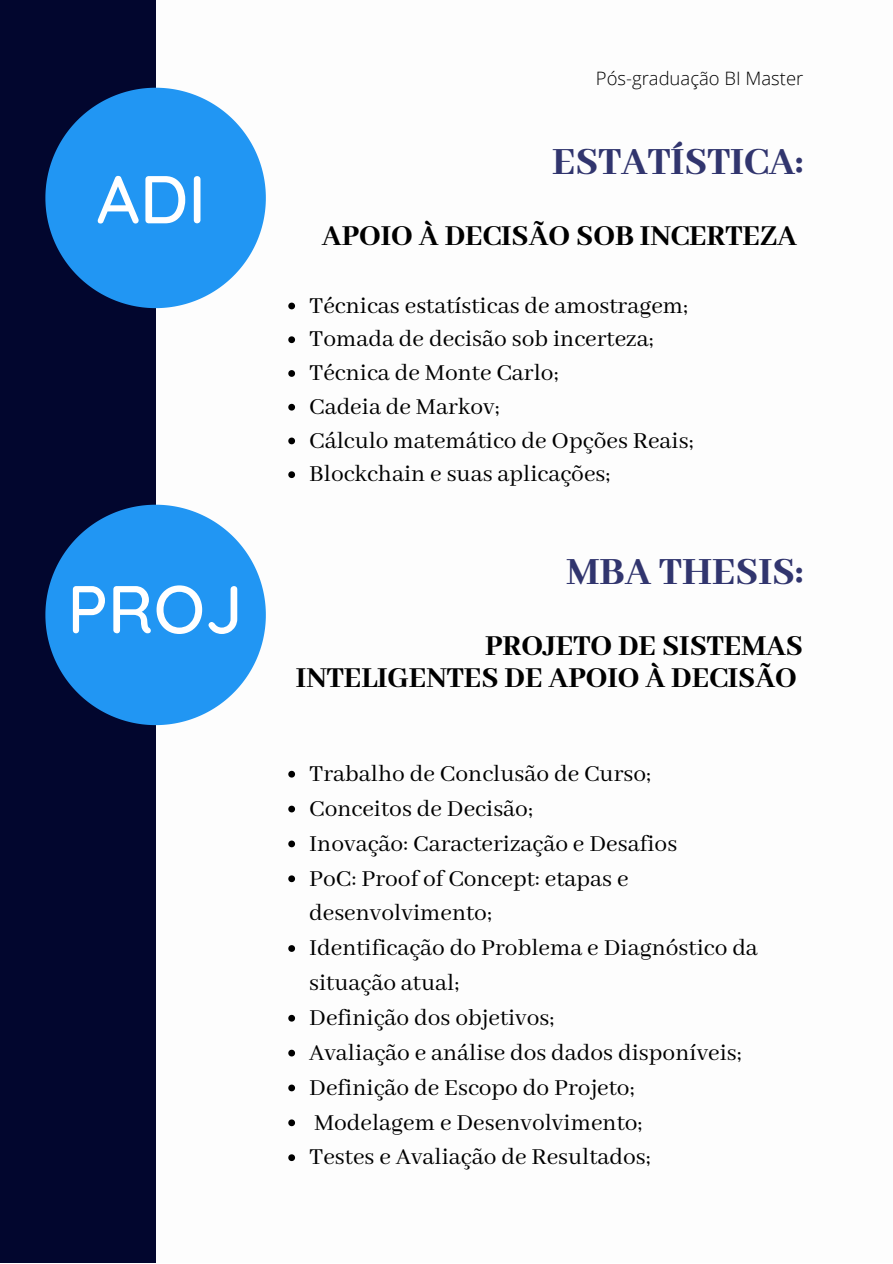
<style>
.page{position:relative;width:893px;height:1264px;background:#fff}
.page>*{position:absolute;margin:0;border:0;box-sizing:border-box;transform-origin:0 0}
.t1{font:500 67.5px "Quicksand";color:#fff}
.t2{font:800 42px "Abhaya Libre";color:#31356e}
.t3{font:800 31.5px/31.5px "Abhaya Libre";color:#000;text-align:right}
.t4{font:25.5px/34.8px "Abhaya Libre";color:#000}
.t5{font:300 18.45px "Open Sans";color:#000}
</style>
<div class="page">
<div style="left:0;top:0;width:156px;height:1262px;background:#02062e"></div>
<svg style="left:45px;top:88px;width:221px;height:220px;fill:#2196f3"></svg>
<svg style="left:288px;top:302px;width:7px;height:7px"></svg>
<svg style="left:288px;top:336px;width:7px;height:7px"></svg>
<svg style="left:288px;top:370px;width:7px;height:7px"></svg>
<svg style="left:288px;top:404px;width:7px;height:6px"></svg>
<svg style="left:288px;top:437px;width:7px;height:7px"></svg>
<svg style="left:288px;top:471px;width:7px;height:7px"></svg>
<svg style="left:45px;top:504px;width:221px;height:221px;fill:#2196f3"></svg>
<svg style="left:288px;top:770px;width:7px;height:7px"></svg>
<svg style="left:288px;top:805px;width:7px;height:7px"></svg>
<svg style="left:288px;top:840px;width:7px;height:7px"></svg>
<svg style="left:288px;top:875px;width:7px;height:7px"></svg>
<svg style="left:288px;top:945px;width:7px;height:6px"></svg>
<svg style="left:288px;top:1014px;width:7px;height:7px"></svg>
<svg style="left:288px;top:1049px;width:7px;height:7px"></svg>
<svg style="left:288px;top:1084px;width:7px;height:7px"></svg>
<svg style="left:288px;top:1119px;width:7px;height:7px"></svg>
<svg style="left:288px;top:1154px;width:7px;height:6px"></svg>
<p class="t1" style="left:96px;top:156px;width:111px">ADI</p>
<p class="t1" style="left:67px;top:566px;width:177px">PROJ</p>
<p class="t5" style="left:595px;top:66px;width:209px">Pós-graduação BI Master</p>
<p class="t2" style="left:552px;top:139px;width:253px">ESTATÍSTICA:</p>
<p class="t3" style="left:322px;top:221px;width:476px">APOIO À DECISÃO SOB INCERTEZA</p>
<p class="t4" style="left:309px;top:289px;width:380px">Técnicas estatísticas de amostragem;</p>
<p class="t4" style="left:309px;top:323px;width:346px">Tomada de decisão sob incerteza;</p>
<p class="t4" style="left:309px;top:356px;width:251px">Técnica de Monte Carlo;</p>
<p class="t4" style="left:309px;top:390px;width:192px">Cadeia de Markov;</p>
<p class="t4" style="left:309px;top:424px;width:386px">Cálculo matemático de Opções Reais;</p>
<p class="t4" style="left:309px;top:457px;width:302px">Blockchain e suas aplicações;</p>
<p class="t2" style="left:566px;top:549px;width:238px">MBA THESIS:</p>
<p class="t3" style="left:296px;top:631px;width:508px">PROJETO DE SISTEMAS<br>INTELIGENTES DE APOIO À DECISÃO</p>
<p class="t4" style="left:309px;top:757px;width:343px">Trabalho de Conclusão de Curso;</p>
<p class="t4" style="left:309px;top:792px;width:225px">Conceitos de Decisão;</p>
<p class="t4" style="left:309px;top:826px;width:369px">Inovação: Caracterização e Desafios</p>
<p class="t4" style="left:309px;top:861px;width:321px">PoC: Proof of Concept: etapas e desenvolvimento;</p>
<p class="t4" style="left:309px;top:931px;width:450px">Identificação do Problema e Diagnóstico da situação atual;</p>
<p class="t4" style="left:309px;top:1001px;width:247px">Definição dos objetivos;</p>
<p class="t4" style="left:309px;top:1036px;width:434px">Avaliação e análise dos dados disponíveis;</p>
<p class="t4" style="left:309px;top:1070px;width:327px">Definição de Escopo do Projeto;</p>
<p class="t4" style="left:314px;top:1105px;width:330px">Modelagem e Desenvolvimento;</p>
<p class="t4" style="left:309px;top:1140px;width:343px">Testes e Avaliação de Resultados;</p>
</div>
